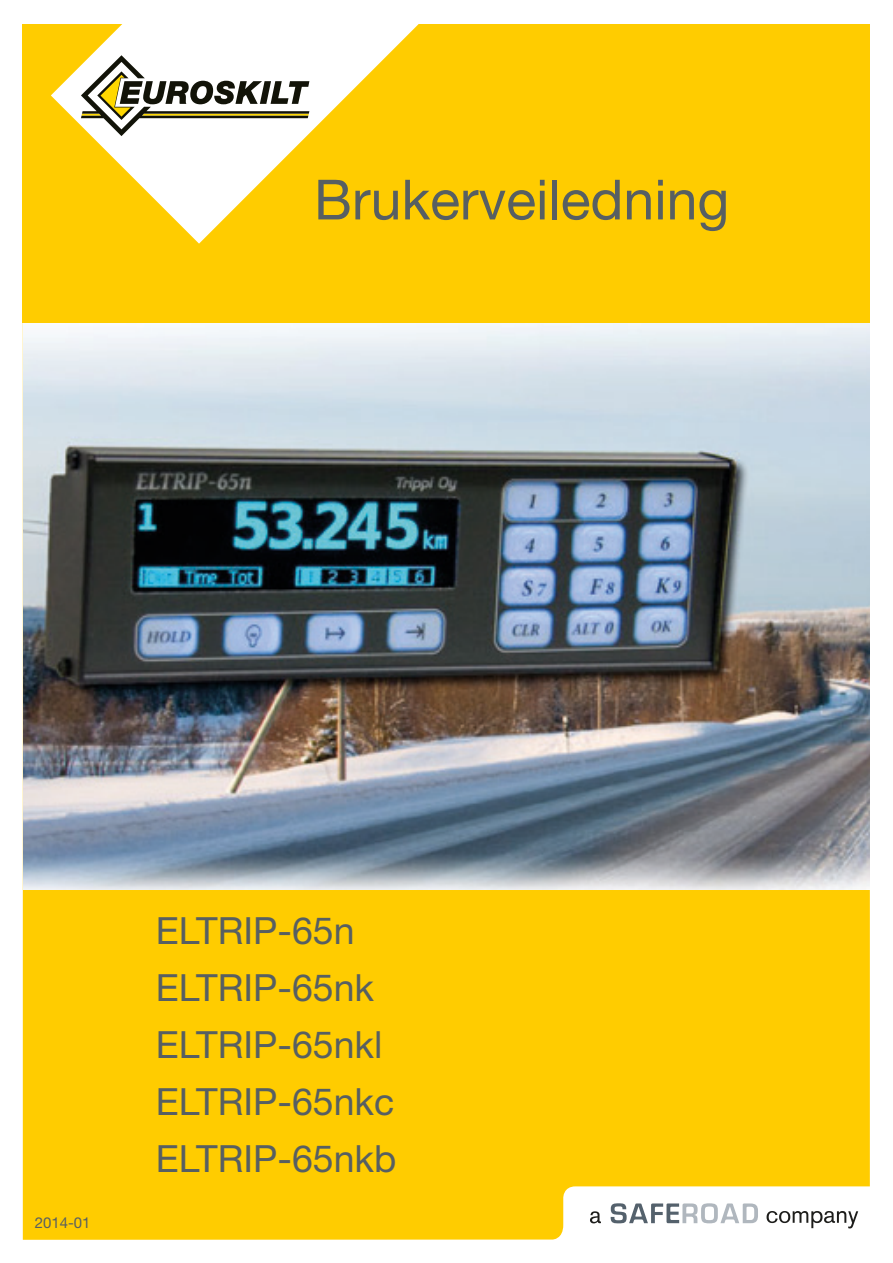
<style>
.page{position:relative;width:893px;height:1263px;background:#fff}
.page>*{position:absolute;margin:0;border:0;box-sizing:border-box;transform-origin:0 0}
.t1{font:55.5px "Helvetica Neue LT Std";color:#575f62}
.t2{font:37.5px/57px "Helvetica Neue LT Std";color:#575f62}
.t3{font:15px "Helvetica Neue LT Std";color:#575f62}
</style>
<div class="page">
<div style="left:23px;top:889px;width:847px;height:351px;background:#fc0"></div>
<svg style="left:611px;top:1203px;width:147px;height:20px"></svg>
<svg style="left:590px;top:1211px;width:11px;height:12px"></svg>
<svg style="left:767px;top:1211px;width:91px;height:17px"></svg>
<div style="left:23px;top:24px;width:847px;height:299px;background:#fc0"></div>
<svg style="left:51px;top:24px;width:368px;height:220px"></svg>
<svg style="left:81px;top:55px;width:228px;height:81px;background:#c5c4b8"></svg>
<img style="left:23px;top:323px;width:847px;height:566px">
<h1 class="t1" style="left:314px;top:167px;width:417px">Brukerveiledning</h1>
<p class="t3" style="left:35px;top:1214px;width:57px">2014-01</p>
<p class="t2" style="left:156px;top:902px;width:242px">ELTRIP-65n<br>ELTRIP-65nk<br>ELTRIP-65nkl<br>ELTRIP-65nkc<br>ELTRIP-65nkb</p>
</div>
